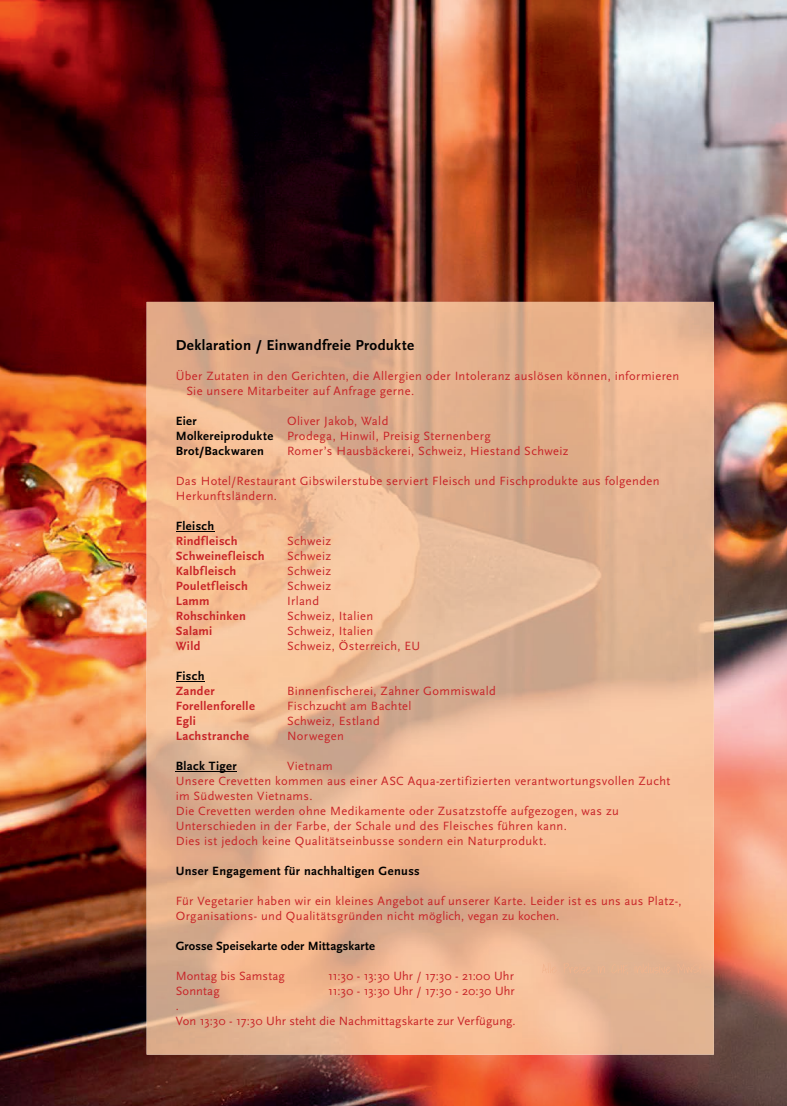
<style>
.page{position:relative;width:787px;height:1106px;background:#fff}
.page>*{position:absolute;margin:0;border:0;box-sizing:border-box;transform-origin:0 0}
.t1{font:700 15px "Scala Sans Pro";letter-spacing:.02em;color:#000}
.t2{font:12.5px/15px "Scala Sans Pro";letter-spacing:.03em;color:#c82428}
.t3{font:700 12.5px "Scala Sans Pro";letter-spacing:.03em;color:#c82428}
.t4{font:12.5px/15px "Scala Sans Pro";letter-spacing:.01em;color:#c82428}
.t5{font:700 12.5px "Scala Sans Pro";letter-spacing:.025em;color:#000}
.t6{font:12.5px "Scala Sans Pro";letter-spacing:.005em;color:#c82428}
.s1{font-weight:700;color:#000}
</style>
<div class="page">
<img style="left:0;top:0;width:787px;height:1106px">
<img style="left:147px;top:302px;width:567px;height:752px">
<img style="left:542px;top:962px;width:160px;height:12px">
<hr style="left:176px;top:530px;width:38px;height:1px;background:#000">
<svg style="left:176px;top:680px;width:29px;height:1px"></svg>
<hr style="left:176px;top:770px;width:61px;height:1px;background:#000">
<p class="t1" style="left:176px;top:336px;width:240px">Deklaration / Einwandfreie Produkte</p>
<p class="t2" style="left:186px;top:368px;width:494px;text-indent:-11px">Über Zutaten in den Gerichten, die Allergien oder Intoleranz auslösen können, informieren<br>Sie unsere Mitarbeiter auf Anfrage gerne.</p>
<p class="t5" style="left:176px;top:413px;width:23px">Eier</p>
<p class="t2" style="left:176px;top:413px;width:316px;text-indent:111px">Oliver Jakob, Wald<br><span class="s1">Molkereiprodukte</span> Prodega, Hinwil, Preisig Sternenberg<br><span class="s1">Brot/Backwaren</span></p>
<p class="t2" style="left:287px;top:443px;width:283px">Romer’s Hausbäckerei, Schweiz, Hiestand Schweiz</p>
<p class="t2" style="left:176px;top:473px;width:485px">Das Hotel/Restaurant Gibswilerstube serviert Fleisch und Fischprodukte aus folgenden<br>Herkunftsländern.</p>
<p class="t5" style="left:176px;top:518px;width:40px">Fleisch</p>
<p class="t3" style="left:176px;top:533px;width:63px">Rindfleisch</p>
<p class="t2" style="left:287px;top:533px;width:46px">Schweiz</p>
<p class="t3" style="left:176px;top:548px;width:90px">Schweinefleisch</p>
<p class="t2" style="left:287px;top:548px;width:46px">Schweiz</p>
<p class="t3" style="left:176px;top:563px;width:62px">Kalbfleisch</p>
<p class="t2" style="left:287px;top:563px;width:46px">Schweiz</p>
<p class="t3" style="left:176px;top:578px;width:74px">Pouletfleisch</p>
<p class="t2" style="left:287px;top:578px;width:46px">Schweiz</p>
<p class="t3" style="left:176px;top:593px;width:35px">Lamm</p>
<p class="t2" style="left:287px;top:593px;width:34px">Irland</p>
<p class="t3" style="left:176px;top:608px;width:72px">Rohschinken</p>
<p class="t2" style="left:287px;top:608px;width:88px">Schweiz, Italien</p>
<p class="t3" style="left:176px;top:623px;width:38px">Salami</p>
<p class="t2" style="left:287px;top:623px;width:88px">Schweiz, Italien</p>
<p class="t3" style="left:176px;top:638px;width:26px">Wild</p>
<p class="t2" style="left:287px;top:638px;width:135px">Schweiz, Österreich, EU</p>
<p class="t5" style="left:176px;top:668px;width:30px">Fisch</p>
<p class="t3" style="left:176px;top:683px;width:40px">Zander</p>
<p class="t2" style="left:287px;top:683px;width:210px">Binnenfischerei, Zahner Gommiswald</p>
<p class="t3" style="left:176px;top:698px;width:81px">Forellenforelle</p>
<p class="t2" style="left:287px;top:698px;width:126px">Fischzucht am Bachtel</p>
<p class="t3" style="left:176px;top:713px;width:22px">Egli</p>
<p class="t2" style="left:287px;top:713px;width:94px">Schweiz, Estland</p>
<p class="t3" style="left:176px;top:728px;width:75px">Lachstranche</p>
<p class="t2" style="left:287px;top:728px;width:58px">Norwegen</p>
<p class="t5" style="left:176px;top:758px;width:63px">Black Tiger</p>
<p class="t2" style="left:176px;top:758px;width:496px;text-indent:111px">Vietnam<br>Unsere Crevetten kommen aus einer ASC Aqua-zertifizierten verantwortungsvollen Zucht im Südwesten Vietnams.<br>Die Crevetten werden ohne Medikamente oder Zusatzstoffe aufgezogen, was zu Unterschieden in der Farbe, der Schale und des Fleisches führen kann.<br>Dies ist jedoch keine Qualitätseinbusse sondern ein Naturprodukt.</p>
<p class="t5" style="left:176px;top:863px;width:246px">Unser Engagement für nachhaltigen Genuss</p>
<p class="t2" style="left:176px;top:893px;width:507px">Für Vegetarier haben wir ein kleines Angebot auf unserer Karte. Leider ist es uns aus Platz-,<br>Organisations- und Qualitätsgründen nicht möglich, vegan zu kochen.</p>
<p class="t5" style="left:176px;top:938px;width:201px">Grosse Speisekarte oder Mittagskarte</p>
<p class="t4" style="left:176px;top:968px;width:111px">Montag bis Samstag</p>
<p class="t6" style="left:328px;top:968px;width:187px">11:30 - 13:30 Uhr / 17:30 - 21:00 Uhr</p>
<p class="t4" style="left:176px;top:983px;width:45px">Sonntag</p>
<p class="t4" style="left:328px;top:983px;width:188px">11:30 - 13:30 Uhr / 17:30 - 20:30 Uhr</p>
<p class="t4" style="left:176px;top:998px;width:341px">.<br>Von 13:30 - 17:30 Uhr steht die Nachmittagskarte zur Verfügung.</p>
</div>
